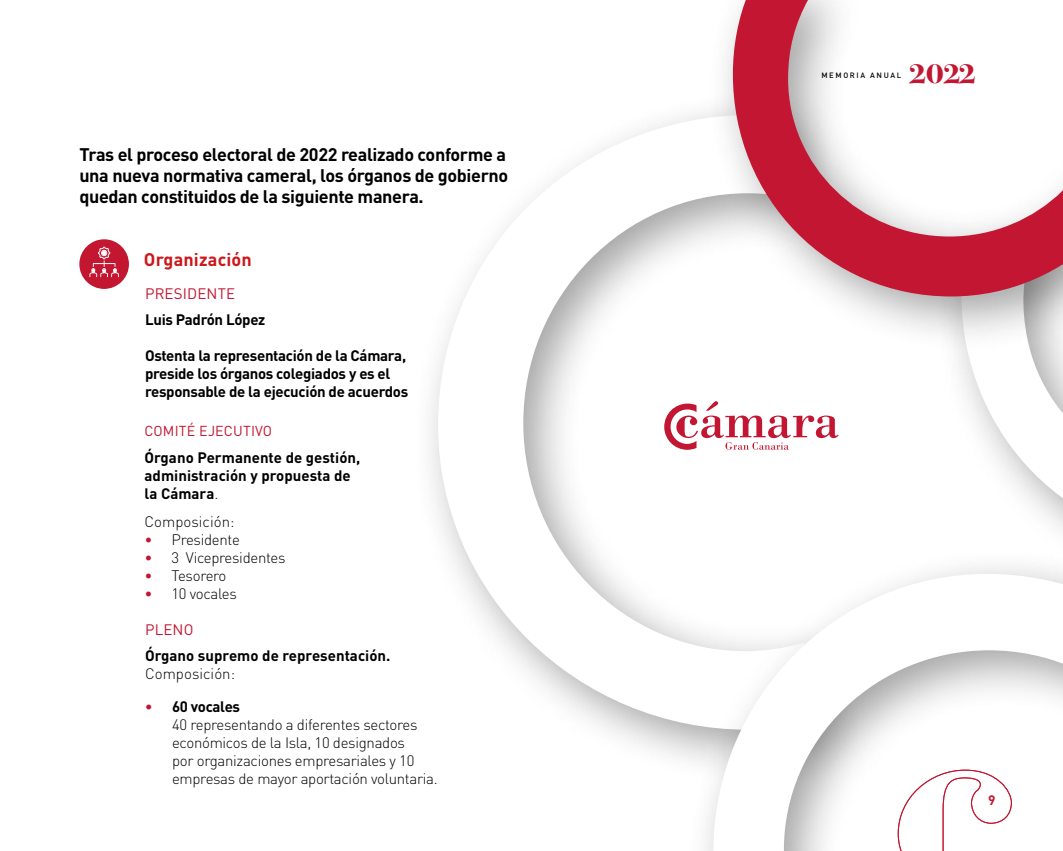
<style>
.page{position:relative;width:1063px;height:851px;background:#fff}
.page>*{position:absolute;margin:0;border:0;box-sizing:border-box;transform-origin:0 0}
.t1{font:700 28.05px "Bodoni Svty Two ITCTT";color:#c31632;scale:1.11 1}
.t2{font:700 18px/21px "DIN Pro";letter-spacing:-.02em;color:#000}
.t3{font:700 18px "DIN Pro";letter-spacing:.01em;color:#cd1719}
.t4{font:300 15px/18px "DIN Pro";letter-spacing:-.02em;color:#000}
.t5{font:700 15px/18px "DIN Pro";letter-spacing:-.02em;color:#000}
.t6{font:700 15px/18px "DIN Pro";letter-spacing:.005em;color:#000}
.t7{font:300 15px "DIN Pro";letter-spacing:.005em;color:#000}
.t8{font:15px "DIN Pro";letter-spacing:.01em;color:#c31632}
.t9{font:14.25px "DIN Pro";letter-spacing:.01em;color:#c31632}
.t10{font:700 13.5px "DIN Pro";color:#c31632}
.t11{font:500 7.65px "DIN Pro";letter-spacing:.21em;color:#000}
.s1{font-weight:300}
.s2{color:#c31632}
.s3{font-weight:700;color:#c31632}
.s4{font-weight:700}
</style>
<div class="page">
<div style="left:80px;top:240px;width:48px;height:48px;background:#c21631;border-radius:50%"></div>
<div style="left:79px;top:239px;width:50px;height:50px;border:2px solid #c21631;border-radius:50%"></div>
<svg style="left:89px;top:246px;width:30px;height:31px"></svg>
<svg style="left:960px;top:354px;width:103px;height:176px"></svg>
<svg style="left:438px;top:115px;width:351px;height:614px"></svg>
<div style="left:705px;top:0;width:358px;height:354px;background:#000;opacity:.37"></div>
<svg style="left:733px;top:0;width:330px;height:296px"></svg>
<div style="left:686px;top:546px;width:377px;height:304px;background:#000;opacity:.37"></div>
<svg style="left:713px;top:574px;width:350px;height:276px"></svg>
<svg style="left:664px;top:401px;width:175px;height:48px"></svg>
<p class="t2" style="left:79px;top:142px;width:430px">Tras el proceso electoral de 2022 realizado conforme a una nueva normativa cameral, los órganos de gobierno quedan constituidos de la siguiente manera.</p>
<p class="t3" style="left:144px;top:244px;width:109px">Organización</p>
<p class="t8" style="left:145px;top:281px;width:91px">PRESIDENTE</p>
<p class="t5" style="left:145px;top:309px;width:122px">Luis Padrón López</p>
<p class="t5" style="left:145px;top:345px;width:265px">Ostenta la representación de la Cámara, preside los órganos colegiados y es el responsable de la ejecución de acuerdos</p>
<p class="t9" style="left:145px;top:420px;width:129px">COMITÉ EJECUTIVO</p>
<p class="t6" style="left:145px;top:446px;width:217px">Órgano Permanente de gestión, administración y propuesta de la Cámara<span class="s1">.</span></p>
<p class="t7" style="left:145px;top:510px;width:92px">Composición:</p>
<p class="t4" style="left:145px;top:529px;width:97px"><span class="s2">•</span> Presidente</p>
<p class="t4" style="left:145px;top:547px;width:143px"><span class="s2">•</span> 3 Vicepresidentes</p>
<p class="t4" style="left:145px;top:565px;width:84px"><span class="s2">•</span> Tesorero</p>
<p class="t4" style="left:145px;top:583px;width:94px"><span class="s2">•</span> 10 vocales</p>
<p class="t8" style="left:145px;top:617px;width:50px">PLENO</p>
<p class="t6" style="left:145px;top:645px;width:247px">Órgano supremo de representación.</p>
<p class="t7" style="left:145px;top:662px;width:92px">Composición:</p>
<p class="t4" style="left:172px;top:696px;width:267px;text-indent:-27px"><span class="s3">•</span> <span class="s4">60 vocales<br></span>40 representando a diferentes sectores económicos de la Isla, 10 designados<br>por organizaciones empresariales y 10 empresas de mayor aportación voluntaria.</p>
<p class="t11" style="left:821px;top:69px;width:81px">MEMORIA ANUAL</p>
<h1 class="t1" style="left:909px;top:50px;width:62px">2022</h1>
<p class="t10" style="left:988px;top:789px;width:9px">9</p>
</div>
